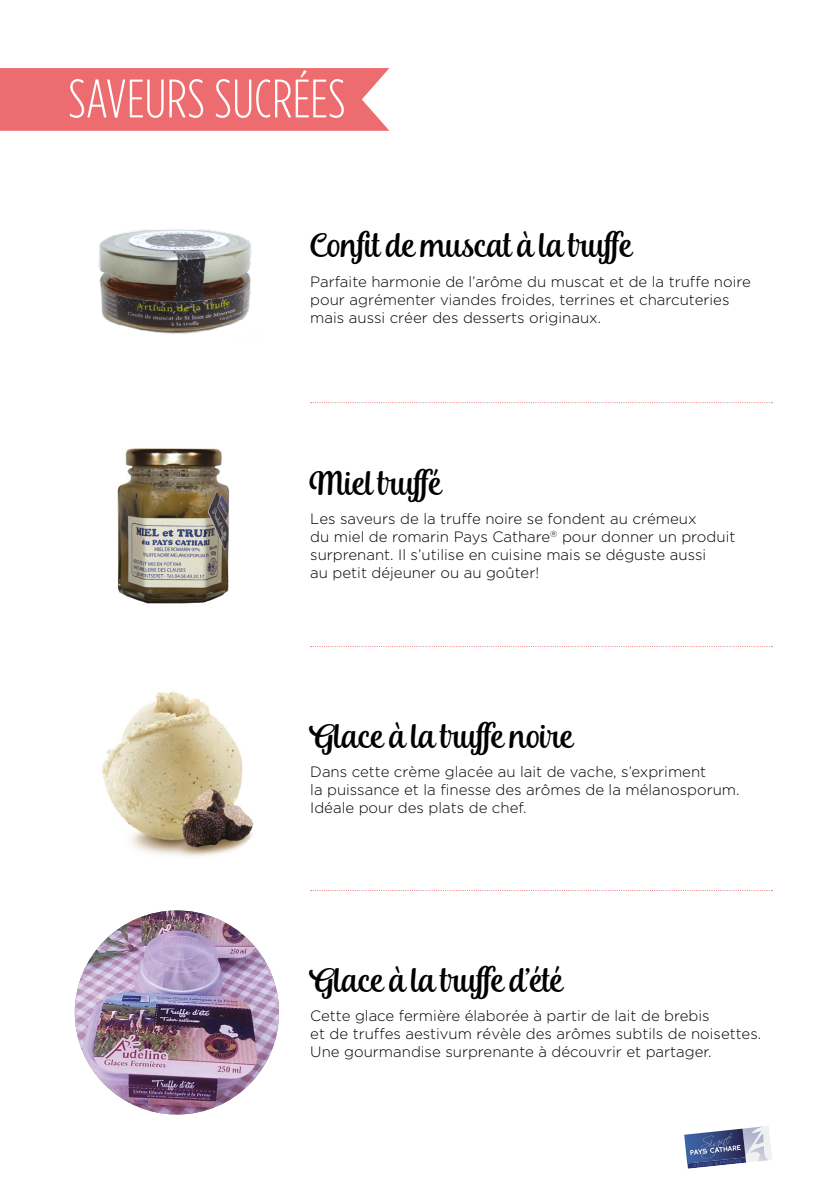
<style>
.page{position:relative;width:840px;height:1191px;background:#fff}
.page>*{position:absolute;margin:0;border:0;box-sizing:border-box;transform-origin:0 0}
.t1{font:300 54px "Gotham Condensed";color:#fff}
.t2{font:34px "Andalusia";color:#000}
.t3{font:300 15px/18px "Gotham HTF";color:#000}
</style>
<div class="page">
<svg style="left:684px;top:1126px;width:88px;height:42px"></svg>
<svg style="left:310px;top:402px;width:462px;height:1px"></svg>
<svg style="left:310px;top:646px;width:462px;height:1px"></svg>
<svg style="left:310px;top:890px;width:462px;height:1px"></svg>
<img style="left:117px;top:448px;width:112px;height:156px">
<img style="left:101px;top:691px;width:153px;height:166px">
<img style="left:75px;top:910px;width:204px;height:204px;border-radius:102px">
<img style="left:98px;top:229px;width:154px;height:105px">
<svg style="left:0;top:68px;width:389px;height:63px;background:#ee787c"></svg>
<div style="left:57px;top:80px;width:300px;height:46px;background:#ed6c70"></div>
<h1 class="t1" style="left:68px;top:70px;width:279px">SAVEURS SUCRÉES</h1>
<h2 class="t2" style="left:310px;top:226px;width:323px">Confit de muscat à la truffe</h2>
<p class="t3" style="left:310px;top:272px;width:442px">Parfaite harmonie de l’arôme du muscat et de la truffe noire pour agrémenter viandes froides, terrines et charcuteries mais aussi créer des desserts originaux.</p>
<h2 class="t2" style="left:310px;top:463px;width:132px">Miel truffé</h2>
<p class="t3" style="left:310px;top:510px;width:426px">Les saveurs de la truffe noire se fondent au crémeux<br>du miel de romarin Pays Cathare<sup>®</sup> pour donner un produit surprenant. Il s’utilise en cuisine mais se déguste aussi<br>au petit déjeuner ou au goûter!</p>
<h2 class="t2" style="left:310px;top:716px;width:264px">Glace à la truffe noire</h2>
<p class="t3" style="left:310px;top:763px;width:430px">Dans cette crème glacée au lait de vache, s’expriment<br>la puissance et la finesse des arômes de la mélanosporum.<br>Idéale pour des plats de chef.</p>
<h2 class="t2" style="left:310px;top:960px;width:254px">Glace à la truffe d’été</h2>
<p class="t3" style="left:310px;top:1006px;width:452px">Cette glace fermière élaborée à partir de lait de brebis<br>et de truffes aestivum révèle des arômes subtils de noisettes.<br>Une gourmandise surprenante à découvrir et partager.</p>
</div>
